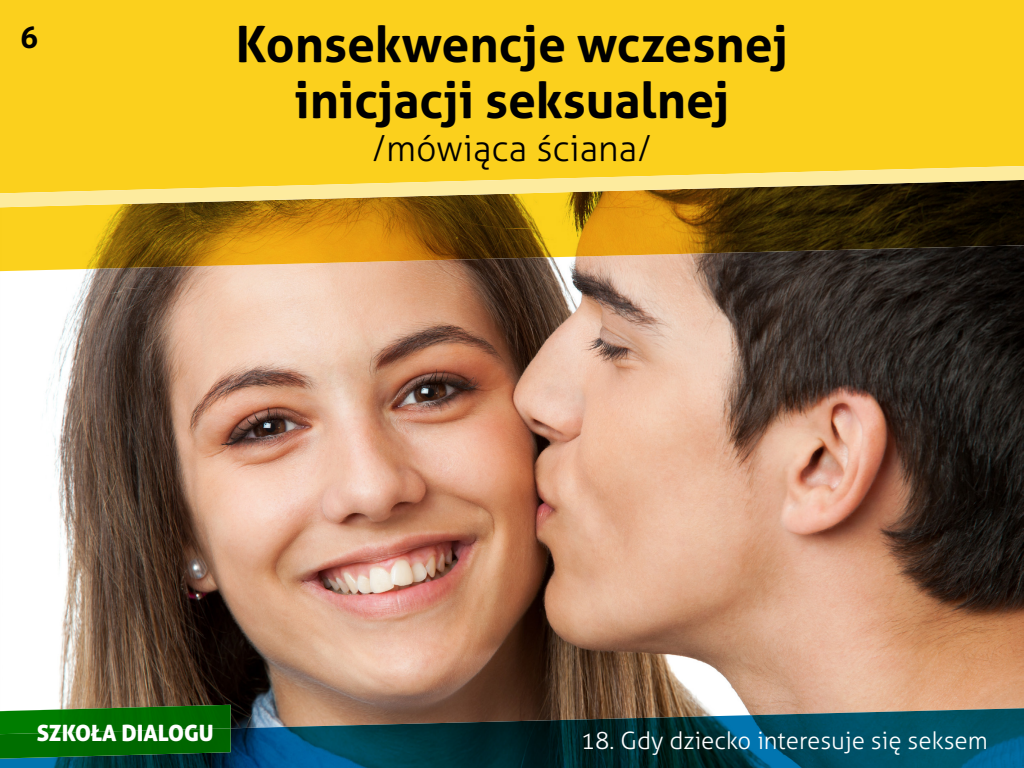
<style>
.page{position:relative;width:1024px;height:768px;background:#fff}
.page>*{position:absolute;margin:0;border:0;box-sizing:border-box;transform-origin:0 0}
.t1{font:700 50px/56px "Aller";color:#000;text-align:center}
.t2{font:300 36px "Aller";color:#000}
.t3{font:700 30px "Aller";color:#000}
.t4{font:300 24px "Aller";color:#fff}
.t5{font:22.5px "Aller Display";color:#fff}
</style>
<div class="page">
<img style="left:0;top:248px;width:1024px;height:463px">
<img style="left:212px;top:711px;width:706px;height:57px">
<img style="left:918px;top:708px;width:106px;height:60px">
<img style="left:0;top:759px;width:212px;height:9px">
<div style="left:0;top:0;width:1024px;height:166px;background:#fbd01d"></div>
<img style="left:0;top:207px;width:459px;height:64px">
<img style="left:459px;top:207px;width:459px;height:53px">
<img style="left:918px;top:207px;width:106px;height:41px">
<svg style="left:0;top:166px;width:1024px;height:41px;background:#c8ab43"></svg>
<img style="left:0;top:734px;width:231px;height:25px">
<img style="left:0;top:705px;width:231px;height:29px">
<p class="t3" style="left:20px;top:19px;width:19px">6</p>
<p class="t1" style="left:236px;top:16px;width:554px">Konsekwencje wczesnej inicjacji seksualnej</p>
<p class="t2" style="left:372px;top:127px;width:282px">/mówiąca ściana/</p>
<p class="t5" style="left:37px;top:718px;width:179px">SZKOŁA DIALOGU</p>
<p class="t4" style="left:581px;top:726px;width:409px">18. Gdy dziecko interesuje się seksem</p>
</div>
